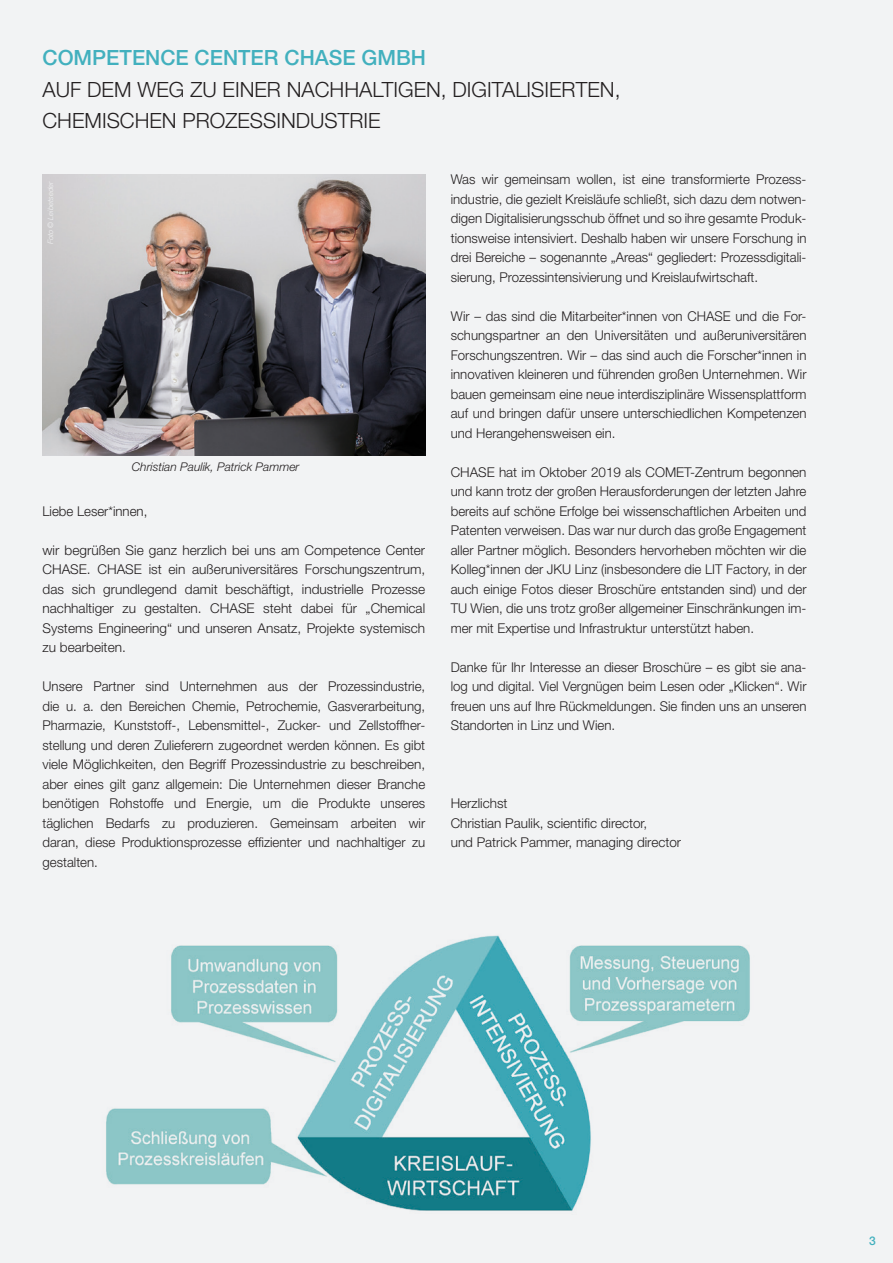
<style>
.page{position:relative;width:893px;height:1263px;background:#f2f3f4}
.page>*{position:absolute;margin:0;border:0;box-sizing:border-box;transform-origin:0 0}
.t1{font:300 21px/31.5px "Helvetica Neue LT Std";color:#231f20}
.t2{font:500 21px "Helvetica Neue LT Std";color:#42b0be}
.t3{font:300 13.5px/19.5px "Helvetica Neue LT Std";color:#231f20;text-align:justify}
.t4{font:italic 300 12px "Helvetica Neue LT Std";color:#231f20}
.t5{font:500 12px "Helvetica Neue LT Std";color:#42b0be}
.t6{font:italic 300 7.5px "Helvetica Neue LT Std";color:#f2f3f4}
</style>
<div class="page">
<img style="left:43px;top:174px;width:382px;height:281px">
<img style="left:106px;top:935px;width:644px;height:276px">
<h1 class="t2" style="left:43px;top:45px;width:385px">COMPETENCE CENTER CHASE GMBH</h1>
<h1 class="t1" style="left:43px;top:73px;width:579px">AUF DEM WEG ZU EINER NACHHALTIGEN, DIGITALISIERTEN,<br>CHEMISCHEN PROZESSINDUSTRIE</h1>
<p class="t6" style="left:46px;top:244px;width:64px;rotate:-90deg">Foto © Leibetseder</p>
<p class="t4" style="left:132px;top:459px;width:169px">Christian Paulik, Patrick Pammer</p>
<p class="t3" style="left:43px;top:501px;width:106px">Liebe Leser*innen,</p>
<p class="t3" style="left:43px;top:540px;width:384px">wir begrüßen Sie ganz herzlich bei uns am Competence Center CHASE. CHASE ist ein außeruniversitäres Forschungszentrum, das sich grundlegend damit beschäftigt, industrielle Prozesse nachhaltiger zu gestalten. CHASE steht dabei für „Chemical Systems Engineering“ und unseren Ansatz, Projekte systemisch zu bearbeiten.</p>
<p class="t3" style="left:43px;top:676px;width:384px">Unsere Partner sind Unternehmen aus der Prozessindustrie, die u. a. den Bereichen Chemie, Petrochemie, Gasverarbeitung, Pharmazie, Kunststoff-, Lebensmittel-, Zucker- und Zellstoffher&shy;stellung und deren Zulieferern zugeordnet werden können. Es gibt viele Möglichkeiten, den Begriff Prozessindustrie zu beschreiben, aber eines gilt ganz allgemein: Die Unternehmen dieser Branche benötigen Rohstoffe und Energie, um die Produkte unseres täglichen Bedarfs zu produzieren. Gemeinsam arbeiten wir daran, diese Produktionsprozesse effizienter und nachhaltiger zu gestalten.</p>
<p class="t3" style="left:451px;top:169px;width:357px">Was wir gemeinsam wollen, ist eine transformierte Prozess&shy;industrie, die gezielt Kreisläufe schließt, sich dazu dem notwen&shy;digen Digitalisierungsschub öffnet und so ihre gesamte Produk&shy;tionsweise intensiviert. Deshalb haben wir unsere Forschung in drei Bereiche – sogenannte „Areas“ gegliedert: Prozessdigitali&shy;sierung, Prozessintensivierung und Kreislaufwirtschaft.</p>
<p class="t3" style="left:451px;top:306px;width:357px">Wir – das sind die Mitarbeiter*innen von CHASE und die For&shy;schungspartner an den Universitäten und außeruniversitären Forschungszentren. Wir – das sind auch die Forscher*innen in innovativen kleineren und führenden großen Unternehmen. Wir bauen gemeinsam eine neue interdisziplinäre Wissensplattform auf und bringen dafür unsere unterschiedlichen Kompetenzen und Herangehensweisen ein.</p>
<p class="t3" style="left:451px;top:462px;width:357px">CHASE hat im Oktober 2019 als COMET-Zentrum begonnen und kann trotz der großen Herausforderungen der letzten Jahre bereits auf schöne Erfolge bei wissenschaftlichen Arbeiten und Patenten verweisen. Das war nur durch das große Engagement aller Partner möglich. Besonders hervorheben möchten wir die Kolleg*innen der JKU Linz (insbesondere die LIT Factory, in der auch einige Fotos dieser Broschüre entstanden sind) und der TU Wien, die uns trotz großer allgemeiner Einschränkungen im&shy;mer mit Expertise und Infrastruktur unterstützt haben.</p>
<p class="t3" style="left:451px;top:657px;width:357px">Danke für Ihr Interesse an dieser Broschüre – es gibt sie ana&shy;log und digital. Viel Vergnügen beim Lesen oder „Klicken“. Wir freuen uns auf Ihre Rückmeldungen. Sie finden uns an unseren Standorten in Linz und Wien.</p>
<p class="t3" style="left:451px;top:793px;width:232px;text-align:left">Herzlichst<br>Christian Paulik, scientific director,<br>und Patrick Pammer, managing director</p>
<p class="t5" style="left:869px;top:1233px;width:8px">3</p>
</div>
